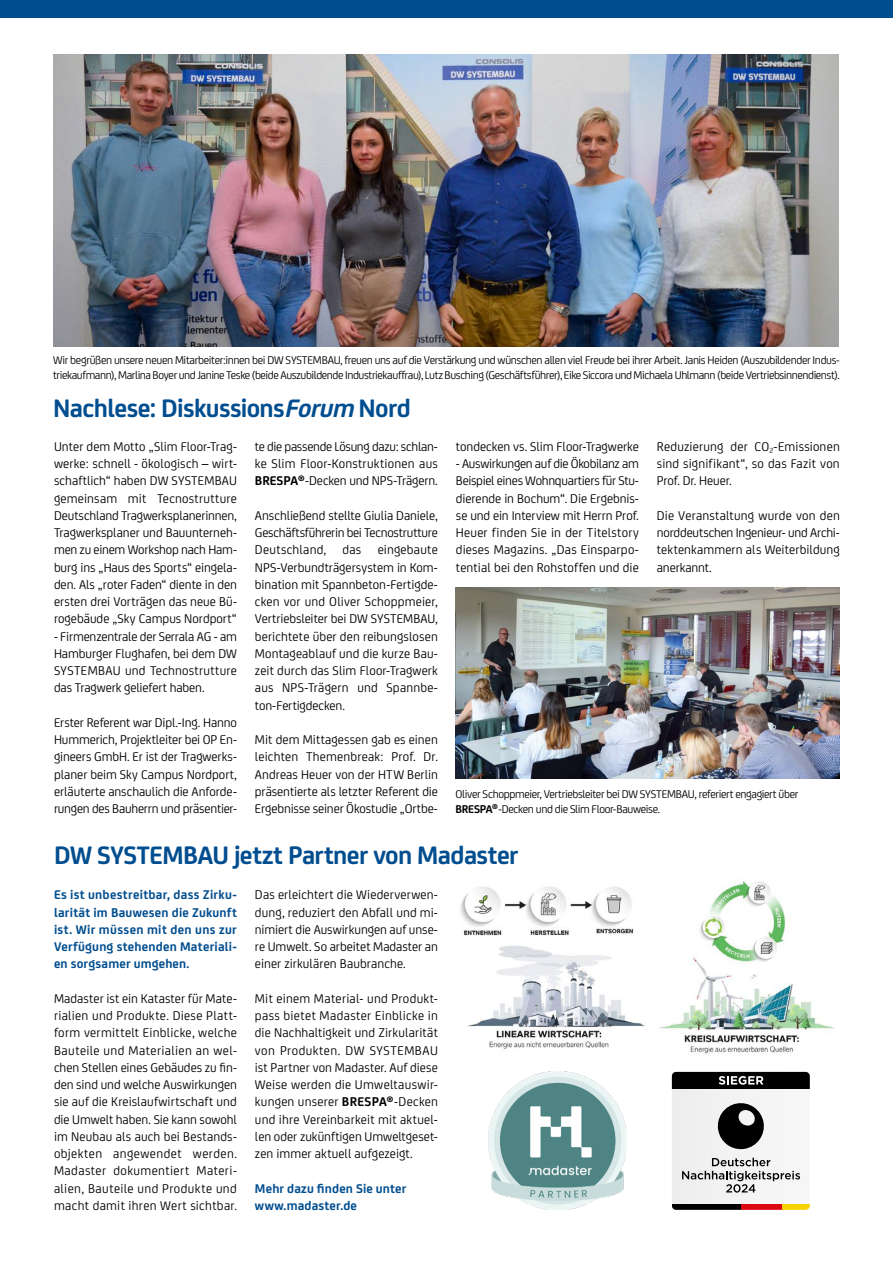
<style>
.page{position:relative;width:893px;height:1263px;background:#fff}
.page>*{position:absolute;margin:0;border:0;box-sizing:border-box;transform-origin:0 0}
.t1{font:700 27px "FS Joey";letter-spacing:-.02em;color:#004d8f}
.t2{font:13.5px/17.2px "FS Joey";letter-spacing:.005em;color:#000;text-align:justify}
.t3{font:700 13.5px/17.2px "FS Joey";letter-spacing:.015em;color:#004d8f;text-align:justify}
.t4{font:12px/15px "FS Joey";letter-spacing:-.03em;color:#000}
.s1{font-style:italic}
.s2{font-weight:700}
</style>
<div class="page">
<div style="left:0;top:0;width:893px;height:17px;background:#004d8f"></div>
<img style="left:460px;top:886px;width:185px;height:163px">
<img style="left:659px;top:879px;width:176px;height:175px">
<img style="left:488px;top:1072px;width:139px;height:138px">
<img style="left:54px;top:54px;width:785px;height:292px">
<svg style="left:672px;top:1072px;width:138px;height:138px"></svg>
<img style="left:455px;top:588px;width:385px;height:191px">
<p class="t4" style="left:53px;top:352px;width:788px">Wir begrüßen unsere neuen Mitarbeiter:innen bei DW SYSTEMBAU, freuen uns auf die Verstärkung und wünschen allen viel Freude bei ihrer Arbeit. Janis Heiden (Auszubildender Indus&shy;triekaufmann), Marlina Boyer und Janine Teske (beide Auszubildende Industriekauffrau), Lutz Busching (Geschäftsführer), Eike Siccora und Michaela Uhlmann (beide Vertriebsinnendienst).</p>
<h1 class="t1" style="left:53px;top:388px;width:359px">Nachlese: Diskussions<span class="s1">Forum</span> Nord</h1>
<p class="t2" style="left:54px;top:437px;width:184px">Unter dem Motto „Slim Floor-Trag&shy;werke: schnell - ökologisch – wirt&shy;schaftlich“ haben DW SYSTEMBAU gemeinsam mit Tecnostrutture Deutschland Tragwerksplanerinnen, Tragwerksplaner und Bauunterneh&shy;men zu einem Workshop nach Ham&shy;burg ins „Haus des Sports“ eingela&shy;den. Als „roter Faden“ diente in den ersten drei Vorträgen das neue Bü&shy;rogebäude „Sky Campus Nordport“</p>
<p class="t2" style="left:54px;top:627px;width:184px">- Firmenzentrale der Serrala AG - am Hamburger Flughafen, bei dem DW SYSTEMBAU und Technostrutture das Tragwerk geliefert haben.</p>
<p class="t2" style="left:54px;top:713px;width:184px">Erster Referent war Dipl.-Ing. Hanno Hummerich, Projektleiter bei OP En&shy;gineers GmbH. Er ist der Tragwerks&shy;planer beim Sky Campus Nordport, erläuterte anschaulich die Anforde&shy;rungen des Bauherrn und präsentier-</p>
<p class="t2" style="left:255px;top:437px;width:184px">te die passende Lösung dazu: schlan&shy;ke Slim Floor-Konstruktionen aus <span class="s2">BRESPA</span><sup>®</sup>-Decken und NPS-Trägern.</p>
<p class="t2" style="left:255px;top:506px;width:184px">Anschließend stellte Giulia Daniele, Geschäftsführerin bei Tecnostrutture Deutschland, das eingebaute NPS-Verbundträgersystem in Kom&shy;bination mit Spannbeton-Fertigde&shy;cken vor und Oliver Schoppmeier, Vertriebsleiter bei DW SYSTEMBAU, berichtete über den reibungslosen Montageablauf und die kurze Bau&shy;zeit durch das Slim Floor-Tragwerk aus NPS-Trägern und Spannbe&shy;ton-Fertigdecken.</p>
<p class="t2" style="left:255px;top:730px;width:184px">Mit dem Mittagessen gab es einen leichten Themenbreak: Prof. Dr.<br>Andreas Heuer von der HTW Berlin präsentierte als letzter Referent die Ergebnisse seiner Ökostudie „Ortbe-</p>
<p class="t2" style="left:456px;top:437px;width:184px">tondecken vs. Slim Floor-Tragwerke</p>
<p class="t2" style="left:456px;top:454px;width:184px">- Auswirkungen auf die Ökobilanz am Beispiel eines Wohnquartiers für Stu&shy;dierende in Bochum“. Die Ergebnis&shy;se und ein Interview mit Herrn Prof.<br>Heuer finden Sie in der Titelstory dieses Magazins. „Das Einsparpo&shy;tential bei den Rohstoffen und die</p>
<p class="t2" style="left:657px;top:437px;width:184px">Reduzierung der CO<sub>2</sub>-Emissionen sind signifikant“, so das Fazit von Prof. Dr. Heuer.</p>
<p class="t2" style="left:657px;top:506px;width:184px">Die Veranstaltung wurde von den norddeutschen Ingenieur- und Archi&shy;tektenkammern als Weiterbildung anerkannt.</p>
<p class="t4" style="left:455px;top:786px;width:344px">Oliver Schoppmeier, Vertriebsleiter bei DW SYSTEMBAU, referiert engagiert über<br><span class="s2">BRESPA</span><sup>®</sup>-Decken und die Slim Floor-Bauweise.</p>
<h1 class="t1" style="left:54px;top:835px;width:466px">DW SYSTEMBAU jetzt Partner von Madaster</h1>
<p class="t3" style="left:54px;top:885px;width:184px">Es ist unbestreitbar, dass Zirku&shy;larität im Bauwesen die Zukunft ist. Wir müssen mit den uns zur Verfügung stehenden Materiali&shy;en sorgsamer umgehen.</p>
<p class="t2" style="left:54px;top:989px;width:184px">Madaster ist ein Kataster für Mate&shy;rialien und Produkte. Diese Platt&shy;form vermittelt Einblicke, welche Bauteile und Materialien an wel&shy;chen Stellen eines Gebäudes zu fin&shy;den sind und welche Auswirkungen sie auf die Kreislaufwirtschaft und die Umwelt haben. Sie kann sowohl im Neubau als auch bei Bestands&shy;objekten angewendet werden.<br>Madaster dokumentiert Materi&shy;alien, Bauteile und Produkte und macht damit ihren Wert sichtbar.</p>
<p class="t2" style="left:255px;top:885px;width:184px">Das erleichtert die Wiederverwen&shy;dung, reduziert den Abfall und mi&shy;nimiert die Auswirkungen auf unse&shy;re Umwelt. So arbeitet Madaster an einer zirkulären Baubranche.</p>
<p class="t2" style="left:255px;top:989px;width:184px">Mit einem Material- und Produkt&shy;pass bietet Madaster Einblicke in die Nachhaltigkeit und Zirkularität von Produkten. DW SYSTEMBAU ist Partner von Madaster. Auf diese Weise werden die Umweltauswir&shy;kungen unserer <span class="s2">BRESPA</span><sup>®</sup>-Decken und ihre Vereinbarkeit mit aktuel&shy;len oder zukünftigen Umweltgeset&shy;zen immer aktuell aufgezeigt.</p>
<p class="t3" style="left:255px;top:1179px;width:153px">Mehr dazu finden Sie unter www.madaster.de</p>
</div>
